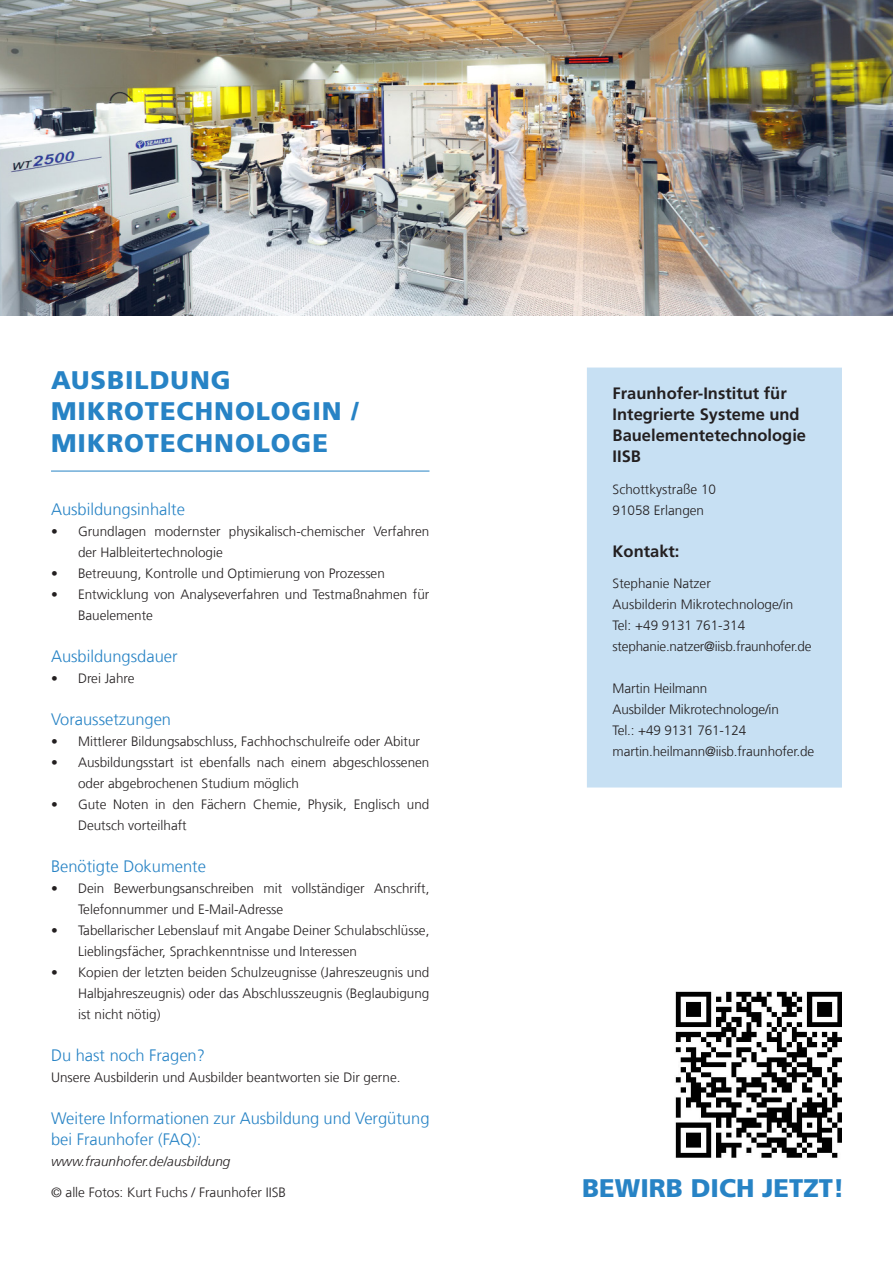
<style>
.page{position:relative;width:893px;height:1263px;background:#fff}
.page>*{position:absolute;margin:0;border:0;box-sizing:border-box;transform-origin:0 0}
._03_Unterüberschrift{font:900 25.5px/31.5px "Frutiger LT Com";letter-spacing:.04em;color:#2783c5}
._06_Fließtext{font:900 25.5px "Frutiger LT Com";color:#2783c5}
._06_Fließtext-2{font:300 16.5px/21px "Frutiger LT Com";color:#2783c5}
._10_Blauer_Kasten_Üb{font:700 16.5px/21px "Frutiger LT Com";color:#231f20}
._06_Fließtext-3{font:300 13.5px/21px "Frutiger LT Com";color:#231f20}
._06_Fließtext-4{font:italic 300 13.5px "Frutiger LT Com";color:#231f20}
</style>
<div class="page">
<hr style="left:51px;top:471px;width:378px;height:1px;background:#2783c5">
<div style="left:587px;top:368px;width:255px;height:420px;background:#c7e0f3"></div>
<img style="left:675px;top:991px;width:167px;height:167px">
<img style="left:0;top:0;width:893px;height:315px">
<p class="_03_Unterüberschrift" style="left:51px;top:364px;width:309px">AUSBILDUNG<br>MIKROTECHNOLOGIN /<br>MIKROTECHNOLOGE</p>
<p class="_06_Fließtext-2" style="left:51px;top:498px;width:135px">Ausbildungsinhalte</p>
<p class="_06_Fließtext-3" style="left:78px;top:520px;width:353px;text-indent:-27px">• Grundlagen modernster physikalisch-chemischer Verfahren der Halbleitertechnologie</p>
<p class="_06_Fließtext-3" style="left:51px;top:562px;width:335px">• Betreuung, Kontrolle und Optimierung von Prozessen</p>
<p class="_06_Fließtext-3" style="left:78px;top:583px;width:353px;text-indent:-27px">• Entwicklung von Analyseverfahren und Testmaßnahmen für<br>Bauelemente</p>
<p class="_06_Fließtext-2" style="left:51px;top:645px;width:128px">Ausbildungsdauer</p>
<p class="_06_Fließtext-3" style="left:51px;top:667px;width:85px">• Drei Jahre</p>
<p class="_06_Fließtext-2" style="left:51px;top:708px;width:122px">Voraussetzungen</p>
<p class="_06_Fließtext-3" style="left:51px;top:730px;width:371px">• Mittlerer Bildungsabschluss, Fachhochschulreife oder Abitur</p>
<p class="_06_Fließtext-3" style="left:78px;top:751px;width:353px;text-indent:-27px">• Ausbildungsstart ist ebenfalls nach einem abgeschlossenen oder abgebrochenen Studium möglich</p>
<p class="_06_Fließtext-3" style="left:78px;top:793px;width:353px;text-indent:-27px">• Gute Noten in den Fächern Chemie, Physik, Englisch und<br>Deutsch vorteilhaft</p>
<p class="_06_Fließtext-2" style="left:51px;top:855px;width:156px">Benötigte Dokumente</p>
<p class="_06_Fließtext-3" style="left:78px;top:877px;width:353px;text-indent:-27px">• Dein Bewerbungsanschreiben mit vollständiger Anschrift,<br>Telefonnummer und E-Mail-Adresse</p>
<p class="_06_Fließtext-3" style="left:78px;top:919px;width:353px;text-indent:-27px">• Tabellarischer Lebenslauf mit Angabe Deiner Schulabschlüsse,<br>Lieblingsfächer, Sprachkenntnisse und Interessen</p>
<p class="_06_Fließtext-3" style="left:78px;top:961px;width:353px;text-align:justify;text-indent:-27px">• Kopien der letzten beiden Schulzeugnisse (Jahreszeugnis und Halbjahreszeugnis) oder das Abschlusszeugnis (Beglaubigung ist nicht nötig)</p>
<p class="_06_Fließtext-2" style="left:51px;top:1044px;width:156px">Du hast noch Fragen?</p>
<p class="_06_Fließtext-3" style="left:51px;top:1066px;width:351px">Unsere Ausbilderin und Ausbilder beantworten sie Dir gerne.</p>
<p class="_06_Fließtext-2" style="left:51px;top:1107px;width:380px">Weitere Informationen zur Ausbildung und Vergütung bei Fraunhofer (FAQ):</p>
<p class="_06_Fließtext-4" style="left:51px;top:1153px;width:181px">www.fraunhofer.de/ausbildung</p>
<p class="_10_Blauer_Kasten_Üb" style="left:613px;top:383px;width:195px">Fraunhofer-Institut für<br>Integrierte Systeme und<br>Bauelementetechnologie<br>IISB</p>
<p class="_06_Fließtext-3" style="left:613px;top:478px;width:105px">Schottkystraße 10</p>
<p class="_06_Fließtext-3" style="left:613px;top:499px;width:93px">91058 Erlangen</p>
<p class="_10_Blauer_Kasten_Üb" style="left:613px;top:540px;width:68px">Kontakt:</p>
<p class="_06_Fließtext-3" style="left:613px;top:573px;width:100px">Stephanie Natzer</p>
<p class="_06_Fließtext-3" style="left:613px;top:594px;width:182px">Ausbilderin Mikrotechnologe/in</p>
<p class="_06_Fließtext-3" style="left:613px;top:615px;width:134px">Tel: +49 9131 761-314</p>
<p class="_06_Fließtext-3" style="left:613px;top:636px;width:201px">stephanie.natzer@iisb.fraunhofer.de</p>
<p class="_06_Fließtext-3" style="left:613px;top:678px;width:96px">Martin Heilmann</p>
<p class="_06_Fließtext-3" style="left:613px;top:699px;width:168px">Ausbilder Mikrotechnologe/in</p>
<p class="_06_Fließtext-3" style="left:613px;top:720px;width:135px">Tel.: +49 9131 761-124</p>
<p class="_06_Fließtext-3" style="left:613px;top:741px;width:203px">martin.heilmann@iisb.fraunhofer.de</p>
<p class="_06_Fließtext-3" style="left:51px;top:1182px;width:237px">© alle Fotos: Kurt Fuchs / Fraunhofer IISB</p>
<p class="_06_Fließtext" style="left:582px;top:1173px;width:264px">BEWIRB DICH JETZT!</p>
</div>
